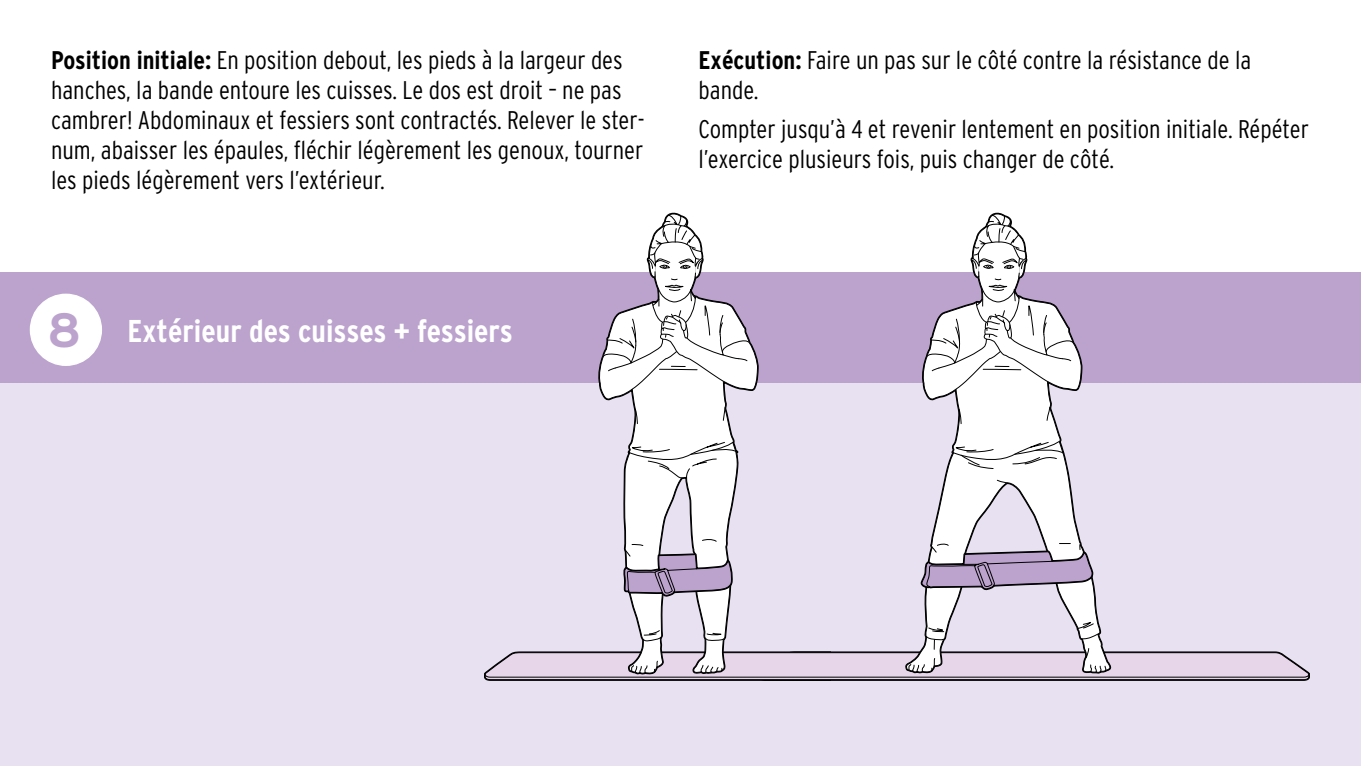
<style>
.page{position:relative;width:1361px;height:766px;background:#fff}
.page>*{position:absolute;margin:0;border:0;box-sizing:border-box;transform-origin:0 0}
.ID_M01_KREIS_SCHWARZ{font:700 48px "Interstate OT";color:#bca3ce}
.ID_ANREDE_GRUSS{font:700 condensed 31.5px "Interstate OT";color:#fff}
.ID_FLIESSTEXT{font:300 condensed 25.5px/30px "Interstate OT";color:#000}
.s1{font-weight:700}
</style>
<div class="page">
<div style="left:0;top:383px;width:1361px;height:382px;background:#e8e1f1"></div>
<div style="left:0;top:272px;width:1361px;height:111px;background:#bca3ce"></div>
<svg style="left:484px;top:213px;width:826px;height:467px"></svg>
<div style="left:31px;top:294px;width:70px;height:71px;background:#fff;border-radius:50%"></div>
<div style="left:30px;top:293px;width:72px;height:73px;border:2px solid #fff;border-radius:50%"></div>
<p class="ID_FLIESSTEXT" style="left:51px;top:45px;width:595px"><span class="s1">Position initiale:</span> En position debout, les pieds à la largeur des hanches, la bande entoure les cuisses. Le dos est droit – ne pas cambrer! Abdominaux et fessiers sont contractés. Relever le ster&shy;num, abaisser les épaules, fléchir légèrement les genoux, tourner les pieds légèrement vers l’extérieur.</p>
<p class="ID_FLIESSTEXT" style="left:698px;top:45px;width:554px"><span class="s1">Exécution:</span> Faire un pas sur le côté contre la résistance de la bande.</p>
<p class="ID_FLIESSTEXT" style="left:698px;top:114px;width:612px">Compter jusqu’à 4 et revenir lentement en position initiale. Répéter l’exercice plusieurs fois, puis changer de côté.</p>
<p class="ID_M01_KREIS_SCHWARZ" style="left:47px;top:300px;width:35px">8</p>
<p class="ID_ANREDE_GRUSS" style="left:128px;top:311px;width:387px">Extérieur des cuisses + fessiers</p>
</div>
